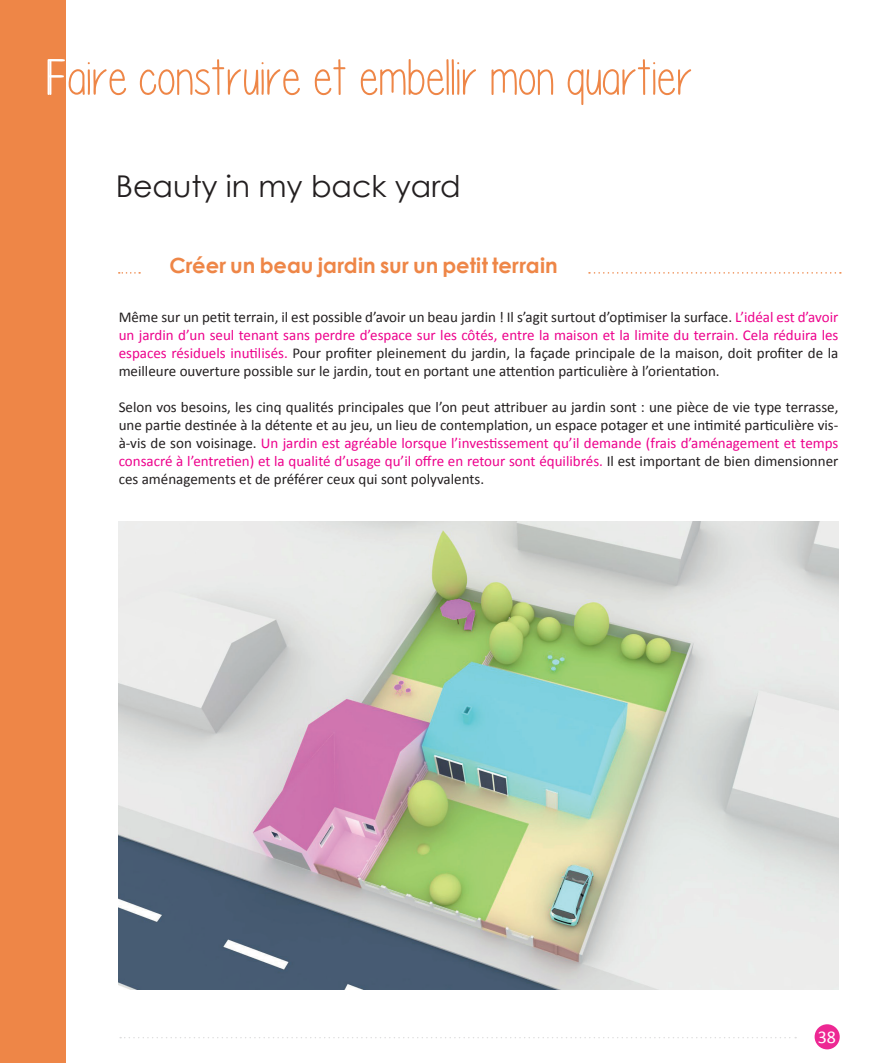
<style>
.page{position:relative;width:893px;height:1063px;background:#fff}
.page>*{position:absolute;margin:0;border:0;box-sizing:border-box;transform-origin:0 0}
.t1{font:51px "Please write me a song";color:#ee8647}
.t2{font:30px "Century Gothic";color:#231f20}
.t3{font:700 21px "Century Gothic";letter-spacing:.005em;color:#ee8647}
.t4{font:18px "Calibri";color:#fff}
.t5{font:15px/18px "Calibri";color:#231f20;text-align:justify}
.s1{color:#fff}
.s2{color:#ed028c}
</style>
<div class="page">
<div style="left:815px;top:1024px;width:25px;height:25px;background:#ed2893;border-radius:50%"></div>
<svg style="left:120px;top:1037px;width:676px;height:1px"></svg>
<div style="left:0;top:0;width:66px;height:1063px;background:#ee8647"></div>
<img style="left:119px;top:521px;width:719px;height:468px">
<svg style="left:589px;top:272px;width:252px;height:2px"></svg>
<svg style="left:119px;top:272px;width:21px;height:2px"></svg>
<h1 class="t1" style="left:48px;top:51px;width:647px"><span class="s1">F</span>aire construire et embellir mon quartier</h1>
<h2 class="t2" style="left:116px;top:165px;width:346px">Beauty in my back yard</h2>
<h3 class="t3" style="left:169px;top:250px;width:390px">Créer un beau jardin sur un petit terrain</h3>
<p class="t5" style="left:119px;top:307px;width:721px">Même sur un petit terrain, il est possible d’avoir un beau jardin ! Il s’agit surtout d’optimiser la surface. <span class="s2">L’idéal est d’avoir un jardin d’un seul tenant sans perdre d’espace sur les côtés, entre la maison et la limite du terrain. Cela réduira les espaces résiduels inutilisés.</span> Pour profiter pleinement du jardin, la façade principale de la maison, doit profiter de la meilleure ouverture possible sur le jardin, tout en portant une attention particulière à l’orientation.</p>
<p class="t5" style="left:119px;top:397px;width:721px">Selon vos besoins, les cinq qualités principales que l’on peut attribuer au jardin sont : une pièce de vie type terrasse, une partie destinée à la détente et au jeu, un lieu de contemplation, un espace potager et une intimité particulière vis&shy;à-vis de son voisinage. <span class="s2">Un jardin est agréable lorsque l’investissement qu’il demande (frais d’aménagement et temps consacré à l’entretien) et la qualité d’usage qu’il offre en retour sont équilibrés.</span> Il est important de bien dimensionner ces aménagements et de préférer ceux qui sont polyvalents.</p>
<p class="t4" style="left:818px;top:1026px;width:20px">38</p>
</div>
